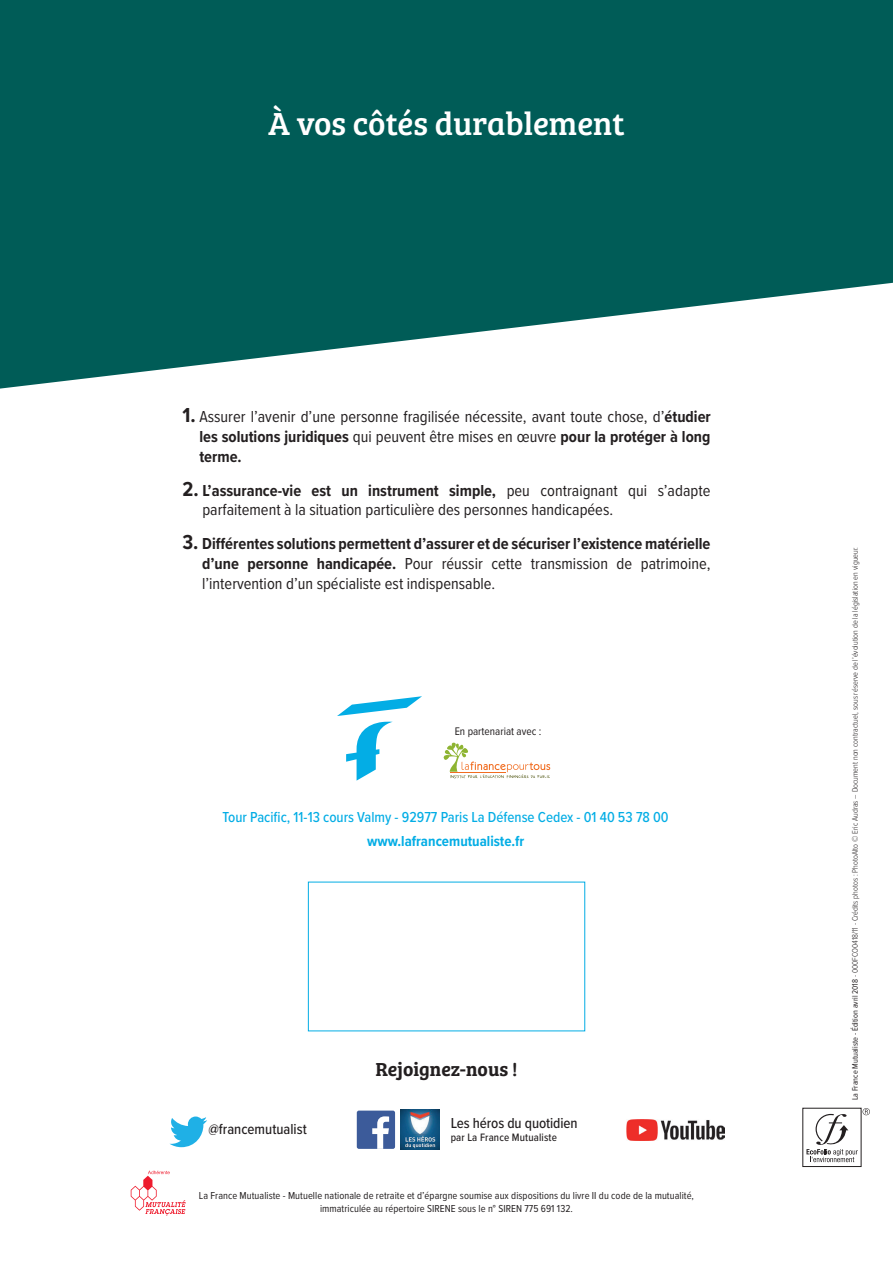
<style>
.page{position:relative;width:893px;height:1263px;background:#fff}
.page>*{position:absolute;margin:0;border:0;box-sizing:border-box;transform-origin:0 0}
.t1{font:33px "Bree Serif";color:#fff}
.t2{font:19.5px "Bree Serif Sb";color:#231f20}
.t3{font:16.5px/19.8px "Proxima Nova Cond";color:#231f20;text-align:justify}
.t4{font:700 16.5px/19.8px "Proxima Nova Cond";color:#231f20;text-align:justify}
.t5{font:500 15px "Proxima Nova Cond";color:#03ade5}
.t6{font:500 15px "Proxima Nova Cond";letter-spacing:-.005em;color:#231f20}
.t7{font:700 15px "Proxima Nova Cond";color:#03ade5}
.t8{font:11.4px "Proxima Nova Cond";color:#231f20}
.t9{font:500 11.1px "Proxima Nova Cond";letter-spacing:.01em;color:#231f20}
.t10{font:10.5px/12.8px "Proxima Nova Cond";letter-spacing:.005em;color:#231f20;text-align:center}
.t11{font:300 8.25px "Proxima Nova Cond";color:#231f20}
.s1{font-weight:700;font-size:21px}
.s2{font-weight:700}
.s3{font-size:21px}
.s4{font-weight:400}
</style>
<div class="page">
<svg style="left:444px;top:743px;width:106px;height:35px"></svg>
<svg style="left:0;top:0;width:893px;height:389px;background:#22726d"></svg>
<div style="left:802px;top:1108px;width:59px;height:59px;border:1px solid #231f20"></div>
<svg style="left:806px;top:1108px;width:64px;height:54px"></svg>
<svg style="left:131px;top:1171px;width:55px;height:45px"></svg>
<svg style="left:169px;top:1116px;width:38px;height:31px"></svg>
<div style="left:357px;top:1110px;width:38px;height:39px;background:#3c5b9a;border-radius:2px"></div>
<svg style="left:372px;top:1116px;width:17px;height:33px"></svg>
<img style="left:400px;top:1110px;width:39px;height:39px">
<svg style="left:337px;top:696px;width:85px;height:85px"></svg>
<img style="left:627px;top:1119px;width:97px;height:22px">
<h1 class="t1" style="left:268px;top:99px;width:358px">À vos côtés durablement</h1>
<p class="t3" style="left:199px;top:406px;width:513px;text-indent:-17px"><span class="s1">1.</span> Assurer l’avenir d’une personne fragilisée nécessite, avant toute chose, d’<span class="s2">étudier les solutions juridiques</span> qui peuvent être mises en œuvre <span class="s2">pour la protéger à long terme.</span></p>
<p class="t3" style="left:202px;top:479px;width:510px;text-indent:-20px"><span class="s1">2.</span> <span class="s2">L’assurance-vie est un instrument simple,</span> peu contraignant qui s’adapte parfaitement à la situation particulière des personnes handicapées.</p>
<p class="t4" style="left:202px;top:533px;width:510px;text-indent:-20px"><span class="s3">3.</span> Différentes solutions permettent d’assurer et de sécuriser l’existence matérielle d’une personne handicapée. <span class="s4">Pour réussir cette transmission de patrimoine, l’intervention d’un spécialiste est indispensable.</span></p>
<p class="t8" style="left:455px;top:723px;width:88px">En partenariat avec :</p>
<p class="t5" style="left:223px;top:806px;width:448px">Tour Pacific, 11-13 cours Valmy - 92977 Paris La Défense Cedex - 01 40 53 78 00</p>
<p class="t7" style="left:367px;top:830px;width:159px">www.lafrancemutualiste.fr</p>
<p class="t2" style="left:375px;top:1054px;width:144px">Rejoignez-nous !</p>
<p class="t6" style="left:208px;top:1118px;width:100px">@francemutualist</p>
<p class="t6" style="left:451px;top:1112px;width:128px">Les héros du quotidien</p>
<p class="t9" style="left:451px;top:1129px;width:108px">par La France Mutualiste</p>
<p class="t10" style="left:199px;top:1189px;width:496px">La France Mutualiste - Mutuelle nationale de retraite et d’épargne soumise aux dispositions du livre II du code de la mutualité, immatriculée au répertoire SIRENE sous le n° SIREN 775 691 132.</p>
<p class="t11" style="left:849px;top:1100px;width:555px;rotate:-90deg"><span class="s4">La France Mutualiste - Édition avril 2018</span> - 000FCO0418/11 - Crédits photos : PhotoAlto © Eric Audras – Document non contractuel, sous réserve de l’évolution de la législation en vigueur.</p>
</div>
